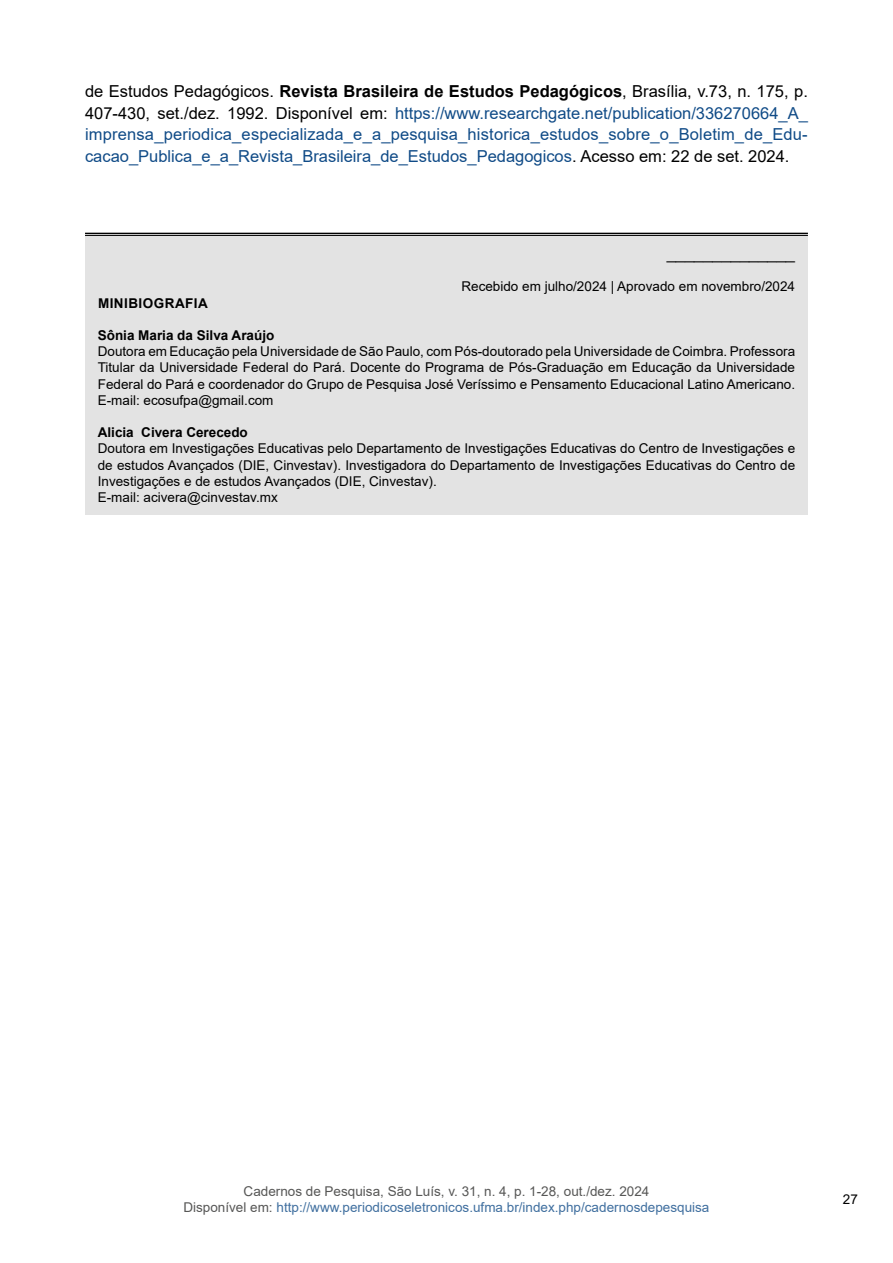
<style>
.page{position:relative;width:893px;height:1263px;background:#fff}
.page>*{position:absolute;margin:0;border:0;box-sizing:border-box;transform-origin:0 0}
.t1{font:16.5px/21.6px "Arial";color:#104b87;text-align:justify}
.t2{font:16.5px "Arial";color:#000}
.t3{font:13.5px/16.2px "Arial";color:#000;text-align:justify}
.t4{font:13.5px/16.2px "Arial";color:#575756;text-align:center}
.t5{font:700 13.5px "Arial";color:#000}
.t6{font:700 13.5px "Arial";letter-spacing:.035em;color:#000}
.s1{color:#000}
.s2{font-weight:700;color:#000}
.s3{color:#406f9f}
</style>
<div class="page">
<div style="left:85px;top:234px;width:723px;height:281px;background:#e3e3e3"></div>
<hr style="left:85px;top:233px;width:723px;height:3px;background:#fff">
<hr style="left:85px;top:233px;width:723px;height:1px;background:#000">
<hr style="left:85px;top:235px;width:723px;height:1px;background:#000">
<p class="t1" style="left:85px;top:80px;width:724px"><span class="s1">de Estudos Pedagógicos.</span> <span class="s2">Revista Brasileira de Estudos Pedagógicos</span><span class="s1">, Brasília, v.73, n. 175, p.<br>407-430, set./dez. 1992. Disponível em:</span> https://www.researchgate.net/publication/336270664_A_ imprensa_periodica_especializada_e_a_pesquisa_historica_estudos_sobre_o_Boletim_de_Edu&shy;cacao_Publica_e_a_Revista_Brasileira_de_Estudos_Pedagogicos<span class="s1">. Acesso em: 22 de set. 2024.</span></p>
<p class="t2" style="left:667px;top:242px;width:130px">______________</p>
<p class="t3" style="left:461px;top:278px;width:335px">Recebido em julho/2024 | Aprovado em novembro/2024</p>
<p class="t6" style="left:98px;top:293px;width:111px">MINIBIOGRAFIA</p>
<p class="t5" style="left:98px;top:326px;width:178px">Sônia Maria da Silva Araújo</p>
<p class="t3" style="left:98px;top:343px;width:699px">Doutora em Educação pela Universidade de São Paulo, com Pós-doutorado pela Universidade de Coimbra. Professora Titular da Universidade Federal do Pará. Docente do Programa de Pós-Graduação em Educação da Universidade Federal do Pará e coordenador do Grupo de Pesquisa José Veríssimo e Pensamento Educacional Latino Americano.<br>E-mail: ecosufpa@gmail.com</p>
<p class="t5" style="left:98px;top:423px;width:152px">Alicia Civera Cerecedo</p>
<p class="t3" style="left:98px;top:440px;width:699px;text-align:left">Doutora em Investigações Educativas pelo Departamento de Investigações Educativas do Centro de Investigações e de estudos Avançados (DIE, Cinvestav). Investigadora do Departamento de Investigações Educativas do Centro de Investigações e de estudos Avançados (DIE, Cinvestav).<br>E-mail: acivera@cinvestav.mx</p>
<p class="t4" style="left:183px;top:1183px;width:527px">Cadernos de Pesquisa, São Luís, v. 31, n. 4, p. 1-28, out./dez. 2024<br>Disponível em: <span class="s3">http://www.periodicoseletronicos.ufma.br/index.php/cadernosdepesquisa</span></p>
<p class="t3" style="left:843px;top:1191px;width:17px">27</p>
</div>
